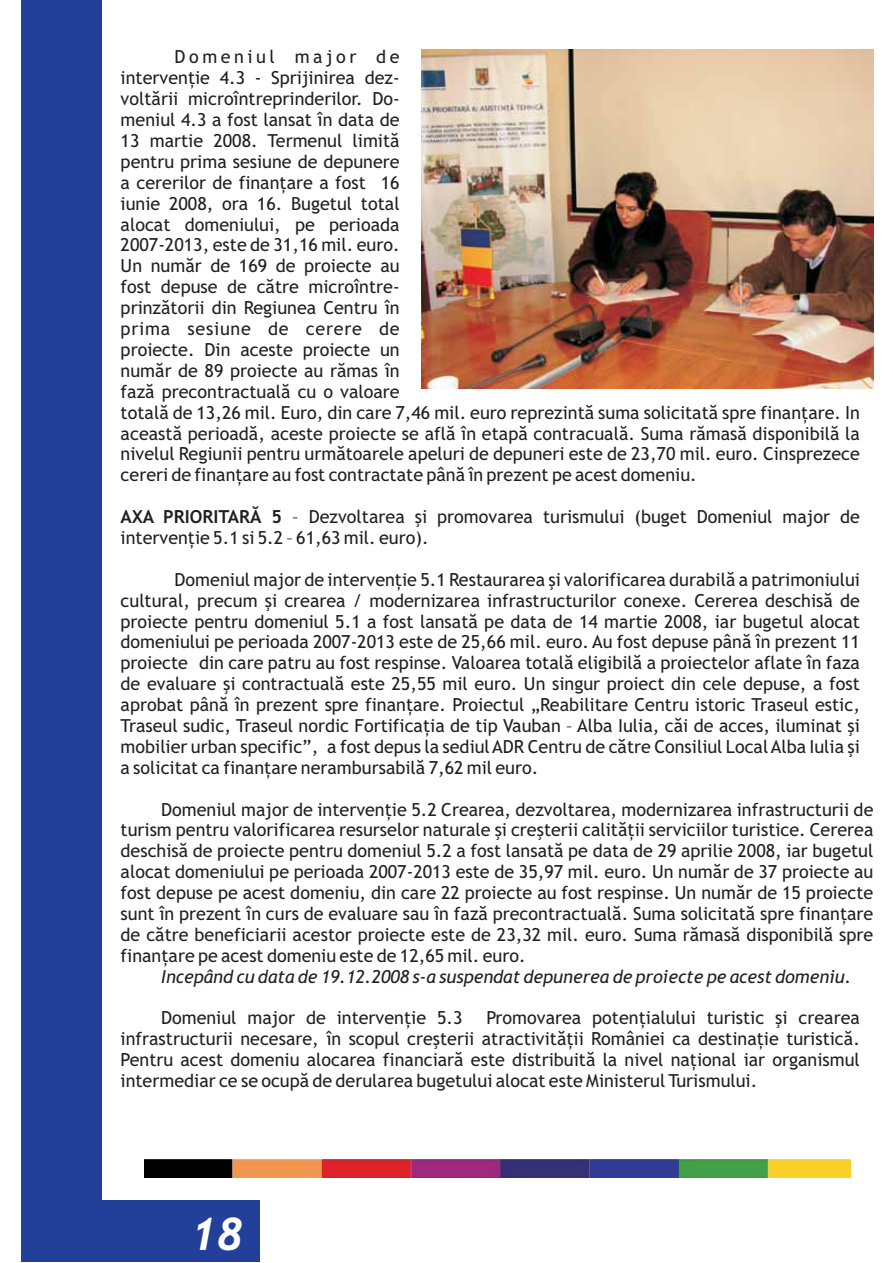
<style>
.page{position:relative;width:893px;height:1263px;background:#fff}
.page>*{position:absolute;margin:0;border:0;box-sizing:border-box;transform-origin:0 0}
.t1{font:italic 700 45px "Trebuchet MS";color:#fff}
.t2{font:18px/20.9px "Trebuchet MS";color:#231f20;text-align:justify}
.t3{font:italic 18px "Trebuchet MS";color:#231f20}
.s1{font-weight:700}
</style>
<div class="page">
<div style="left:22px;top:0;width:80px;height:1260px;background:#223f9a"></div>
<div style="left:22px;top:1200px;width:238px;height:62px;background:#223f9a"></div>
<img style="left:145px;top:1160px;width:705px;height:18px">
<img style="left:422px;top:50px;width:451px;height:339px">
<p class="t2" style="left:121px;top:48px;width:741px;text-align:left;text-indent:54px">Domeniul major de<br>intervenþie 4.3 - Sprijinirea dez-<br>voltãrii microîntreprinderilor. Do-<br>meniul 4.3 a fost lansat în data de<br>13 martie 2008. Termenul limitã<br>pentru prima sesiune de depunere<br>a cererilor de finanþare a fost 16<br>iunie 2008, ora 16. Bugetul total<br>alocat domeniului, pe perioada<br>2007-2013, este de 31,16 mil. euro.<br>Un numãr de 169 de proiecte au<br>fost depuse de cãtre microîntre-<br>prinzãtorii din Regiunea Centru în<br>prima sesiune de cerere de<br>proiecte. Din aceste proiecte un<br>numãr de 89 proiecte au rãmas în<br>fazã precontractualã cu o valoare<br>totalã de 13,26 mil. Euro, din care 7,46 mil. euro reprezintã suma solicitatã spre finanþare. In aceastã perioadã, aceste proiecte se aflã în etapã contracualã. Suma rãmasã disponibilã la nivelul Regiunii pentru urmãtoarele apeluri de depuneri este de 23,70 mil. euro. Cinsprezece cereri de finanþare au fost contractate pânã în prezent pe acest domeniu.</p>
<p class="t2" style="left:121px;top:508px;width:741px"><span class="s1">AXA PRIORITARÃ 5</span> – Dezvoltarea ºi promovarea turismului (buget Domeniul major de intervenþie 5.1 si 5.2 – 61,63 mil. euro).</p>
<p class="t2" style="left:121px;top:570px;width:741px;text-indent:54px">Domeniul major de intervenþie 5.1 Restaurarea ºi valorificarea durabilã a patrimoniului cultural, precum ºi crearea / modernizarea infrastructurilor conexe. Cererea deschisã de proiecte pentru domeniul 5.1 a fost lansatã pe data de 14 martie 2008, iar bugetul alocat domeniului pe perioada 2007-2013 este de 25,66 mil. euro. Au fost depuse pânã în prezent 11 proiecte din care patru au fost respinse. Valoarea totalã eligibilã a proiectelor aflate în faza de evaluare ºi contractualã este 25,55 mil euro. Un singur proiect din cele depuse, a fost aprobat pânã în prezent spre finanþare. Proiectul „Reabilitare Centru istoric Traseul estic, Traseul sudic, Traseul nordic Fortificaþia de tip Vauban – Alba Iulia, cãi de acces, iluminat ºi mobilier urban specific”, a fost depus la sediul ADR Centru de cãtre Consiliul Local Alba Iulia ºi a solicitat ca finanþare nerambursabilã 7,62 mil euro.</p>
<p class="t2" style="left:121px;top:800px;width:754px;text-indent:41px">Domeniul major de intervenþie 5.2 Crearea, dezvoltarea, modernizarea infrastructurii de turism pentru valorificarea resurselor naturale ºi creºterii calitãþii serviciilor turistice. Cererea deschisã de proiecte pentru domeniul 5.2 a fost lansatã pe data de 29 aprilie 2008, iar bugetul alocat domeniului pe perioada 2007-2013 este de 35,97 mil. euro. Un numãr de 37 proiecte au fost depuse pe acest domeniu, din care 22 proiecte au fost respinse. Un numãr de 15 proiecte sunt în prezent în curs de evaluare sau în fazã precontractualã. Suma solicitatã spre finanþare de cãtre beneficiarii acestor proiecte este de 23,32 mil. euro. Suma rãmasã disponibilã spre finanþare pe acest domeniu este de 12,65 mil. euro.</p>
<p class="t3" style="left:161px;top:966px;width:692px">Incepând cu data de 19.12.2008 s-a suspendat depunerea de proiecte pe acest domeniu.</p>
<p class="t2" style="left:161px;top:1009px;width:303px">Domeniul major de intervenþie 5.3</p>
<p class="t2" style="left:121px;top:1009px;width:741px;text-indent:366px">Promovarea potenþialului turistic ºi crearea infrastructurii necesare, în scopul creºterii atractivitãþii României ca destinaþie turisticã.<br>Pentru acest domeniu alocarea financiarã este distribuitã la nivel naþional iar organismul intermediar ce se ocupã de derularea bugetului alocat este Ministerul Turismului.</p>
<h1 class="t1" style="left:190px;top:1217px;width:54px">18</h1>
</div>
